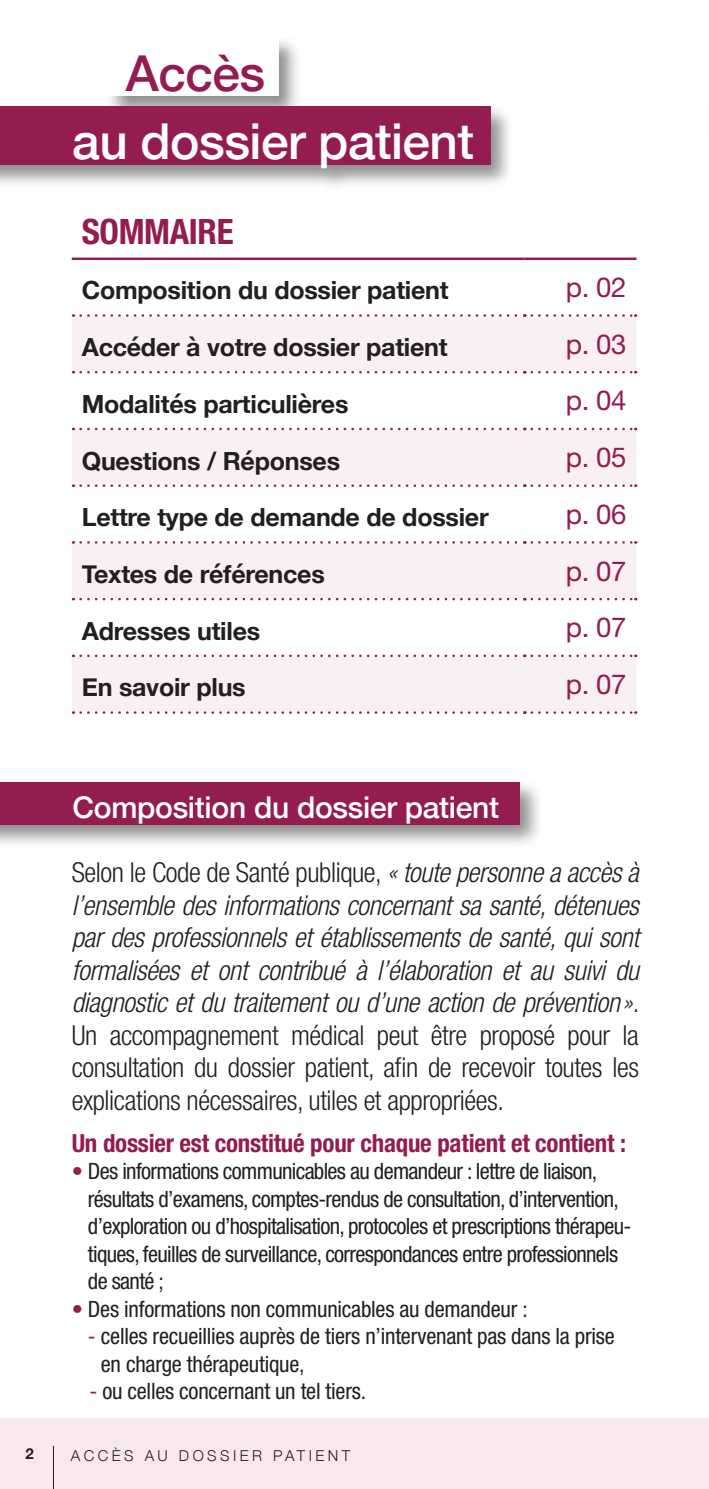
<style>
.page{position:relative;width:709px;height:1489px;background:#fff}
.page>*{position:absolute;margin:0;border:0;box-sizing:border-box;transform-origin:0 0}
.GROS_TITRE_DANS_BLOC{font:500 49.5px "Helvetica Neue";letter-spacing:-.01em;color:#fff}
.GROS_TITRE_DANS_BLOC-2{font:500 49.5px "Helvetica Neue";letter-spacing:-.01em;color:#931c50}
.INTERTITRE_COULEUR{font:700 condensed 35px "Helvetica Neue";letter-spacing:-.01em;color:#931c50}
.PETIT_TITRE_BLANC_DS{font:500 30px "Helvetica Neue";letter-spacing:-.01em;color:#fff}
.CHAPEAUX{font:italic 300 condensed 27.5px/32.5px "Helvetica Neue";letter-spacing:-.015em;color:#231f20;text-align:justify}
.CHAPEAUX-2{font:27.5px "Helvetica Neue LT Std";letter-spacing:-.015em;color:#931c50}
.TEXTE_NORMAL_NOIR{font:700 25px "Helvetica Neue";letter-spacing:-.01em;color:#231f20}
.INTERTITRE_COULEUR-2{font:700 condensed 25px "Helvetica Neue";letter-spacing:-.01em;color:#931c50}
.TEXTE_NORMAL_NOIR-2{font:condensed 22.5px/27.5px "Helvetica Neue";letter-spacing:-.03em;color:#231f20}
.TEXTE_NORMAL_NOIR-3{font:condensed 22.5px/27.5px "Helvetica Neue";letter-spacing:-.01em;color:#231f20}
.t1{font:300 15px "Helvetica Neue";letter-spacing:.23em;color:#231f20}
.t2{font:700 15px "Helvetica Neue";color:#231f20}
.s1{font-style:normal}
.s2{color:#931c50}
</style>
<div class="page">
<div style="left:0;top:1417px;width:709px;height:71px;background:#f9e8eb"></div>
<svg style="left:72px;top:315px;width:564px;height:397px;fill:#f8f0f2"></svg>
<hr style="left:73px;top:314px;width:451px;height:3px;background:#fff">
<hr style="left:73px;top:427px;width:451px;height:3px;background:#fff">
<hr style="left:73px;top:371px;width:451px;height:2px;background:#fff">
<hr style="left:524px;top:314px;width:111px;height:3px;background:#fff">
<hr style="left:524px;top:427px;width:111px;height:3px;background:#fff">
<hr style="left:524px;top:371px;width:111px;height:2px;background:#fff">
<hr style="left:73px;top:484px;width:451px;height:3px;background:#fff">
<hr style="left:524px;top:484px;width:111px;height:3px;background:#fff">
<hr style="left:73px;top:541px;width:451px;height:2px;background:#fff">
<hr style="left:524px;top:541px;width:111px;height:2px;background:#fff">
<hr style="left:73px;top:598px;width:451px;height:2px;background:#fff">
<hr style="left:524px;top:598px;width:111px;height:2px;background:#fff">
<hr style="left:73px;top:654px;width:451px;height:3px;background:#fff">
<hr style="left:524px;top:654px;width:111px;height:3px;background:#fff">
<hr style="left:73px;top:711px;width:451px;height:2px;background:#fff">
<hr style="left:524px;top:711px;width:111px;height:2px;background:#fff">
<hr style="left:72px;top:257px;width:452px;height:3px;background:#931c50">
<hr style="left:524px;top:257px;width:112px;height:3px;background:#931c50">
<svg style="left:81px;top:314px;width:444px;height:3px"></svg>
<svg style="left:531px;top:314px;width:105px;height:3px"></svg>
<svg style="left:81px;top:427px;width:444px;height:3px"></svg>
<svg style="left:531px;top:427px;width:105px;height:3px"></svg>
<svg style="left:81px;top:371px;width:444px;height:2px"></svg>
<svg style="left:531px;top:371px;width:105px;height:2px"></svg>
<svg style="left:81px;top:484px;width:444px;height:3px"></svg>
<svg style="left:531px;top:484px;width:105px;height:3px"></svg>
<svg style="left:81px;top:541px;width:444px;height:2px"></svg>
<svg style="left:531px;top:541px;width:105px;height:2px"></svg>
<svg style="left:81px;top:598px;width:444px;height:2px"></svg>
<svg style="left:531px;top:598px;width:105px;height:2px"></svg>
<svg style="left:81px;top:654px;width:444px;height:3px"></svg>
<svg style="left:531px;top:654px;width:105px;height:3px"></svg>
<svg style="left:81px;top:711px;width:444px;height:2px"></svg>
<svg style="left:531px;top:711px;width:105px;height:2px"></svg>
<div style="left:0;top:778px;width:543px;height:70px;background:#231f20;opacity:.5"></div>
<div style="left:0;top:782px;width:519px;height:42px;background:#931c50"></div>
<div style="left:104px;top:34px;width:198px;height:86px;background:#231f20;opacity:.5"></div>
<div style="left:108px;top:38px;width:170px;height:58px;background:#fff"></div>
<div style="left:0;top:102px;width:513px;height:90px;background:#231f20;opacity:.5"></div>
<div style="left:0;top:106px;width:490px;height:58px;background:#931c50"></div>
<hr style="left:708px;top:89px;width:1px;height:42px;background:#931c50">
<hr style="left:53px;top:1445px;width:1px;height:43px;background:#231f20">
<p class="GROS_TITRE_DANS_BLOC-2" style="left:126px;top:34px;width:141px">Accès</p>
<p class="GROS_TITRE_DANS_BLOC" style="left:72px;top:102px;width:403px">au dossier patient</p>
<p class="INTERTITRE_COULEUR" style="left:82px;top:210px;width:153px">SOMMAIRE</p>
<p class="TEXTE_NORMAL_NOIR" style="left:82px;top:271px;width:368px">Composition du dossier patient</p>
<p class="CHAPEAUX-2" style="left:566px;top:271px;width:62px">p. 02</p>
<p class="TEXTE_NORMAL_NOIR" style="left:82px;top:327px;width:367px">Accéder à votre dossier patient</p>
<p class="CHAPEAUX-2" style="left:566px;top:327px;width:62px">p. 03</p>
<p class="TEXTE_NORMAL_NOIR" style="left:82px;top:384px;width:268px">Modalités particulières</p>
<p class="CHAPEAUX-2" style="left:566px;top:384px;width:62px">p. 04</p>
<p class="TEXTE_NORMAL_NOIR" style="left:82px;top:441px;width:260px">Questions / Réponses</p>
<p class="CHAPEAUX-2" style="left:566px;top:441px;width:62px">p. 05</p>
<p class="TEXTE_NORMAL_NOIR" style="left:82px;top:497px;width:408px">Lettre type de demande de dossier</p>
<p class="CHAPEAUX-2" style="left:566px;top:497px;width:62px">p. 06</p>
<p class="TEXTE_NORMAL_NOIR" style="left:82px;top:554px;width:244px">Textes de références</p>
<p class="CHAPEAUX-2" style="left:566px;top:554px;width:62px">p. 07</p>
<p class="TEXTE_NORMAL_NOIR" style="left:82px;top:611px;width:180px">Adresses utiles</p>
<p class="CHAPEAUX-2" style="left:566px;top:611px;width:62px">p. 07</p>
<p class="TEXTE_NORMAL_NOIR" style="left:82px;top:668px;width:165px">En savoir plus</p>
<p class="CHAPEAUX-2" style="left:566px;top:667px;width:62px">p. 07</p>
<p class="PETIT_TITRE_BLANC_DS" style="left:72px;top:783px;width:428px">Composition du dossier patient</p>
<p class="CHAPEAUX" style="left:72px;top:856px;width:569px"><span class="s1">Selon le Code de Santé publique,</span> « toute personne a accès à l’ensemble des informations concernant sa santé, détenues par des professionnels et établissements de santé, qui sont formalisées et ont contribué à l’élaboration et au suivi du diagnostic et du traitement ou d’une action de prévention».<br><span class="s1">Un accompagnement médical peut être proposé pour la consultation du dossier patient, afin de recevoir toutes les explications nécessaires, utiles et appropriées.</span></p>
<p class="INTERTITRE_COULEUR-2" style="left:72px;top:1127px;width:555px">Un dossier est constitué pour chaque patient et contient :</p>
<p class="TEXTE_NORMAL_NOIR-2" style="left:88px;top:1157px;width:545px;text-indent:-16px"><span class="s2">•</span> Des informations communicables au demandeur : lettre de liaison, résultats d’examens, comptes-rendus de consultation, d’intervention, d’exploration ou d’hospitalisation, protocoles et prescriptions thérapeu&shy;tiques, feuilles de surveillance, correspondances entre professionnels de santé ;</p>
<p class="TEXTE_NORMAL_NOIR-3" style="left:72px;top:1294px;width:457px"><span class="s2">•</span> Des informations non communicables au demandeur :</p>
<p class="TEXTE_NORMAL_NOIR-3" style="left:101px;top:1322px;width:515px;text-indent:-13px"><span class="s2">-</span> celles recueillies auprès de tiers n’intervenant pas dans la prise en charge thérapeutique,</p>
<p class="TEXTE_NORMAL_NOIR-3" style="left:89px;top:1377px;width:278px"><span class="s2">-</span> ou celles concernant un tel tiers.</p>
<p class="t2" style="left:26px;top:1441px;width:10px">2</p>
<p class="t1" style="left:71px;top:1443px;width:281px">ACCÈS AU DOSSIER PATIENT</p>
</div>
